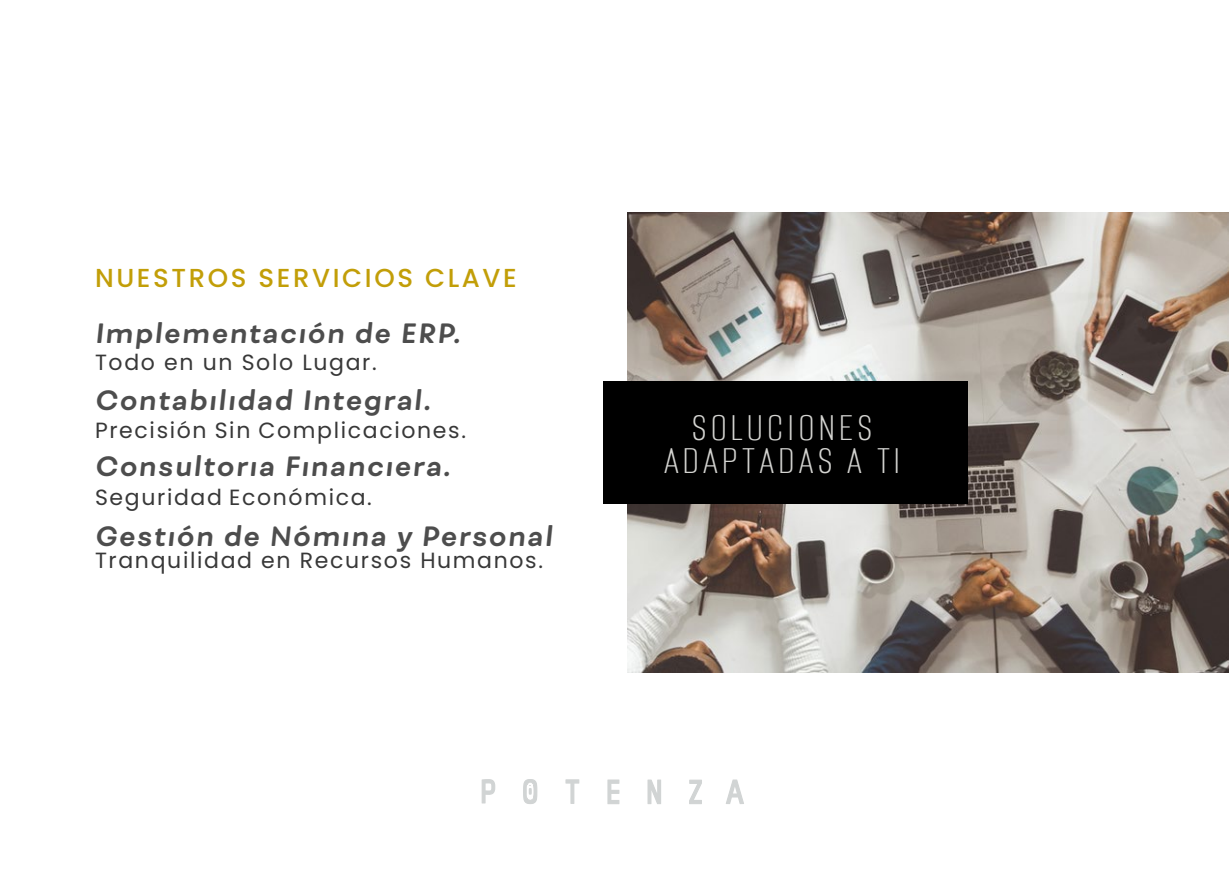
<style>
.page{position:relative;width:1229px;height:874px;background:#fff}
.page>*{position:absolute;margin:0;border:0;box-sizing:border-box;transform-origin:0 0}
.t1{font:100 42px/32.4px "Alumni Sans";letter-spacing:.1em;color:#d4d4d1;text-align:center}
.t2{font:italic 700 26.8px "Fibra One";letter-spacing:.075em;color:#4d4d4d}
.t3{font:500 26px "Poppins";letter-spacing:.1em;color:#c29e08}
.t4{font:22px "Poppins";letter-spacing:.075em;color:#383838}
</style>
<div class="page">
<img style="left:627px;top:213px;width:601px;height:460px">
<div style="left:603px;top:382px;width:365px;height:122px;background:#000"></div>
<svg style="left:481px;top:779px;width:14px;height:24px"></svg>
<svg style="left:565px;top:779px;width:14px;height:25px"></svg>
<svg style="left:607px;top:780px;width:12px;height:24px"></svg>
<svg style="left:647px;top:780px;width:14px;height:24px"></svg>
<svg style="left:689px;top:780px;width:13px;height:24px"></svg>
<svg style="left:726px;top:780px;width:18px;height:24px"></svg>
<svg style="left:523px;top:779px;width:14px;height:25px"></svg>
<p class="t3" style="left:95px;top:263px;width:423px">NUESTROS SERVICIOS CLAVE</p>
<p class="t2" style="left:95px;top:317px;width:367px">Implementación de ERP.</p>
<p class="t2" style="left:95px;top:383px;width:337px">Contabilidad Integral.</p>
<p class="t2" style="left:95px;top:449px;width:357px">Consultoria Financiera.</p>
<p class="t4" style="left:95px;top:350px;width:283px">Todo en un Solo Lugar.</p>
<p class="t4" style="left:95px;top:418px;width:372px">Precisión Sin Complicaciones.</p>
<p class="t4" style="left:95px;top:484px;width:278px">Seguridad Económica.</p>
<p class="t2" style="left:95px;top:519px;width:458px">Gestión de Nómina y Personal</p>
<p class="t4" style="left:95px;top:548px;width:449px">Tranquilidad en Recursos Humanos.</p>
<h1 class="t1" style="left:664px;top:413px;width:238px">SOLUCIONES<br>ADAPTADAS A TI</h1>
</div>
